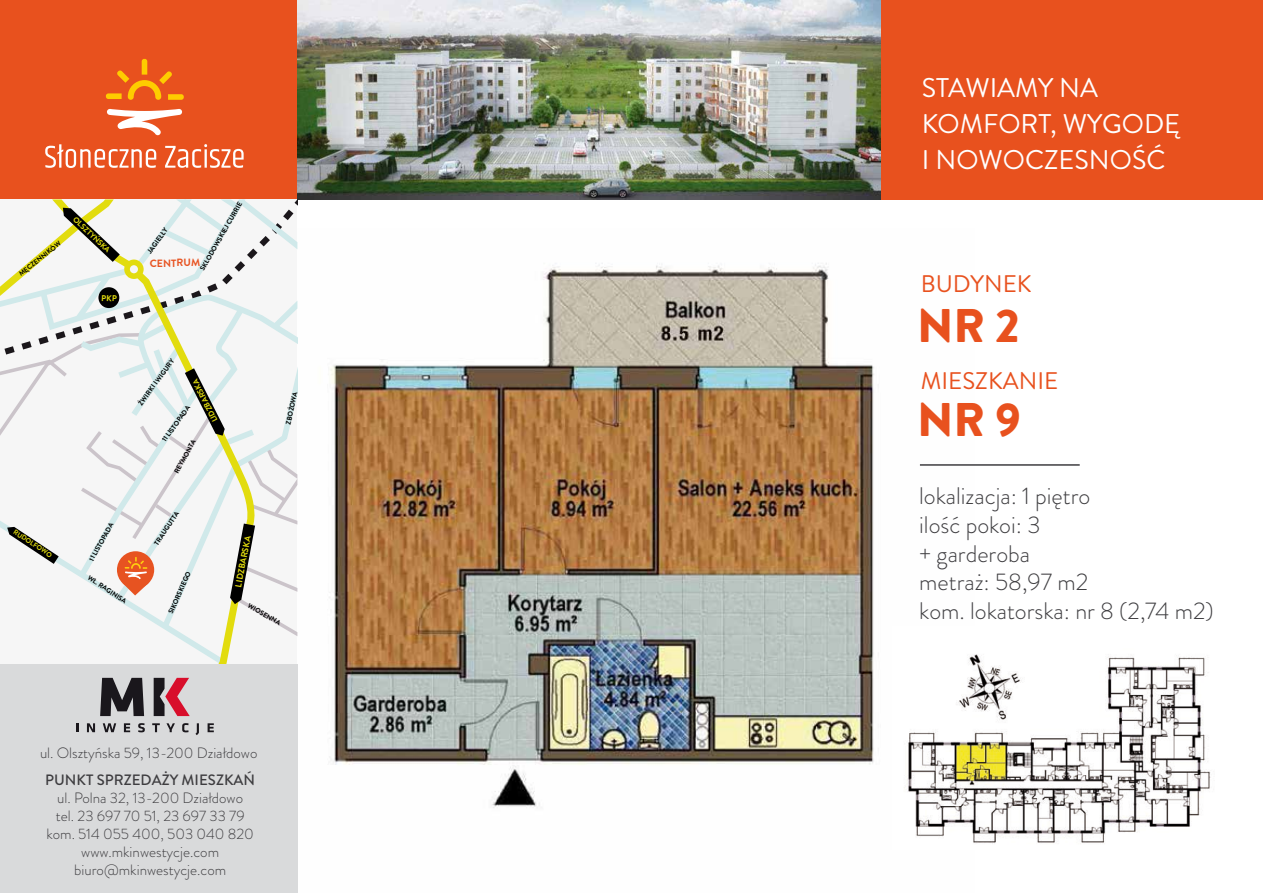
<style>
.page{position:relative;width:1263px;height:893px;background:#fff}
.page>*{position:absolute;margin:0;border:0;box-sizing:border-box;transform-origin:0 0}
.t1{font:900 47.25px "Brandon Grotesque";color:#e8511e}
.t2{font:27px/36px "Brandon Grotesque";color:#fff}
.t3{font:300 24px/28.8px "Brandon Grotesque";color:#3e3d40}
.t4{font:24px "Brandon Grotesque";color:#e8511e}
.t5{font:300 15px/18px "Brandon Grotesque";color:#3e3d40;text-align:center}
.t6{font:500 15px "Brandon Grotesque";color:#3e3d40}
.t7{font:700 10.5px "Brandon Grotesque";letter-spacing:-.01em;color:#e75321}
.t8{font:700 8.85px "Brandon Grotesque";color:#e2dc0e}
.t9{font:700 7.95px "Brandon Grotesque";color:#e2dc0e}
.t10{font:700 7.8px "Brandon Grotesque";color:#e2dc0e}
.t11{font:700 6.9px "Brandon Grotesque";color:#000}
.t12{font:700 6.9px "Brandon Grotesque";color:#e2dc0e}
</style>
<div class="page">
<img style="left:297px;top:263px;width:623px;height:630px">
<div style="left:880px;top:0;width:383px;height:199px;background:#e8511e"></div>
<div style="left:0;top:0;width:297px;height:199px;background:#e8511e"></div>
<svg style="left:45px;top:144px;width:111px;height:24px"></svg>
<svg style="left:165px;top:144px;width:79px;height:24px"></svg>
<svg style="left:105px;top:58px;width:79px;height:42px"></svg>
<svg style="left:107px;top:109px;width:75px;height:26px"></svg>
<hr style="left:920px;top:464px;width:160px;height:2px;background:#3e3d40">
<img style="left:297px;top:0;width:583px;height:199px">
<img style="left:893px;top:626px;width:318px;height:224px">
<div style="left:0;top:664px;width:297px;height:229px;background:#d9dadb"></div>
<svg style="left:100px;top:678px;width:44px;height:38px"></svg>
<svg style="left:154px;top:678px;width:36px;height:38px"></svg>
<svg style="left:76px;top:723px;width:2px;height:9px"></svg>
<svg style="left:87px;top:723px;width:8px;height:9px"></svg>
<svg style="left:103px;top:723px;width:13px;height:9px"></svg>
<svg style="left:124px;top:723px;width:6px;height:9px"></svg>
<svg style="left:138px;top:723px;width:7px;height:9px"></svg>
<svg style="left:152px;top:723px;width:8px;height:9px"></svg>
<svg style="left:166px;top:723px;width:9px;height:9px"></svg>
<svg style="left:182px;top:723px;width:7px;height:9px"></svg>
<svg style="left:195px;top:723px;width:4px;height:12px"></svg>
<svg style="left:208px;top:723px;width:6px;height:9px"></svg>
<svg style="left:0;top:199px;width:297px;height:465px"></svg>
<p class="t11" style="left:17px;top:270px;width:53px;rotate:-38deg">MĘCZENNIKÓW</p>
<p class="t10" style="left:78px;top:214px;width:50px;rotate:44deg">OLSZTYŃSKA</p>
<p class="t11" style="left:197px;top:267px;width:80px;rotate:-60deg">SKŁODOWSKIEJ CURRIE</p>
<p class="t11" style="left:145px;top:250px;width:31px;rotate:-54deg">JAGIEŁŁY</p>
<p class="t7" style="left:150px;top:256px;width:52px">CENTRUM</p>
<p class="t11" style="left:136px;top:401px;width:57px;rotate:-54deg">ŻWIRKI I WIGURY</p>
<p class="t9" style="left:211px;top:424px;width:48px;rotate:-117deg">LIDZBARSKA</p>
<p class="t11" style="left:160px;top:438px;width:44px;rotate:-54deg">11 LISTOPADA</p>
<p class="t11" style="left:172px;top:470px;width:39px;rotate:-61deg">REYMONTA</p>
<p class="t11" style="left:283px;top:423px;width:35px;rotate:-78deg">ZBOŻOWA</p>
<p class="t11" style="left:152px;top:541px;width:40px;rotate:-56deg">TRAUGUTTA</p>
<p class="t11" style="left:87px;top:558px;width:44px;rotate:-61deg">11 LISTOPADA</p>
<p class="t12" style="left:17px;top:527px;width:46px;rotate:33deg">RUDOLFOWO</p>
<p class="t8" style="left:232px;top:586px;width:53px;rotate:-79deg">LIDZBARSKA</p>
<p class="t11" style="left:166px;top:611px;width:47px;rotate:-66deg">SIKORSKIEGO</p>
<p class="t11" style="left:91px;top:573px;width:46px;rotate:34deg">WŁ. RAGINISA</p>
<p class="t11" style="left:251px;top:600px;width:38px;rotate:31deg">WIOSENNA</p>
<p class="t5" style="left:40px;top:744px;width:219px">ul. Olsztyńska 59, 13-200 Działdowo</p>
<p class="t6" style="left:45px;top:769px;width:211px">PUNKT SPRZEDAŻY MIESZKAŃ</p>
<p class="t5" style="left:47px;top:789px;width:209px">ul. Polna 32, 13-200 Działdowo tel. 23 697 70 51, 23 697 33 79 kom. 514 055 400, 503 040 820 www.mkinwestycje.com biuro@mkinwestycje.com</p>
<h2 class="t2" style="left:922px;top:70px;width:260px">STAWIAMY NA<br>KOMFORT, WYGODĘ<br>I NOWOCZESNOŚĆ</h2>
<h3 class="t4" style="left:921px;top:267px;width:112px">BUDYNEK</h3>
<h1 class="t1" style="left:917px;top:292px;width:104px">NR 2</h1>
<h3 class="t4" style="left:921px;top:364px;width:139px">MIESZKANIE</h3>
<h1 class="t1" style="left:917px;top:386px;width:105px">NR 9</h1>
<h3 class="t3" style="left:919px;top:481px;width:296px">lokalizacja: 1 piętro<br>ilość pokoi: 3<br>+ garderoba<br>metraż: 58,97 m2<br>kom. lokatorska: nr 8 (2,74 m2)</h3>
</div>
